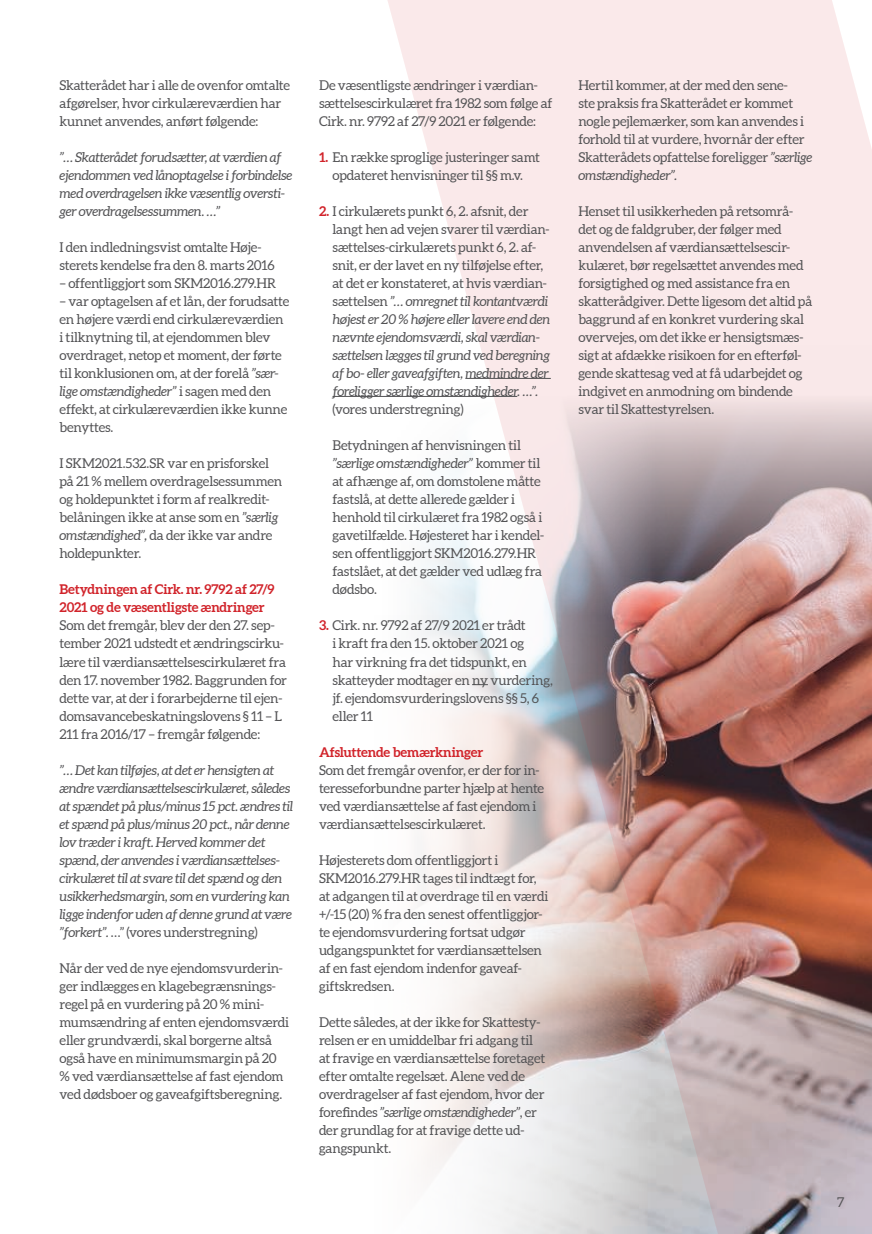
<style>
.page{position:relative;width:872px;height:1234px;background:#fff}
.page>*{position:absolute;margin:0;border:0;box-sizing:border-box;transform-origin:0 0}
.t1{font:13.5px/18px "Aleo";letter-spacing:-.015em;color:#535355}
.t2{font:italic 13.5px/18px "Aleo";letter-spacing:-.02em;color:#535355}
.t3{font:700 13.5px/18px "Aleo";letter-spacing:-.01em;color:#d1232a}
.s1{font-style:italic}
.s2{font-style:normal}
.s3{font-weight:700;color:#d1232a}
.s4{font-weight:700;font-style:normal;color:#d1232a}
</style>
<div class="page">
<img style="left:383px;top:0;width:489px;height:1233px">
<hr style="left:465px;top:378px;width:86px;height:1px;background:#535355">
<hr style="left:332px;top:396px;width:185px;height:1px;background:#535355">
<svg style="left:472px;top:684px;width:16px;height:1px"></svg>
<p class="t1" style="left:60px;top:77px;width:232px">Skatterådet har i alle de ovenfor omtalte afgørelser, hvor cirkulæreværdien har kunnet anvendes, anført følgende:</p>
<p class="t2" style="left:60px;top:149px;width:234px">”… Skatterådet forudsætter, at værdien af ejendommen ved lånoptagelse i forbindelse med overdragelsen ikke væsentlig oversti&shy;ger overdragelsessummen. …”</p>
<p class="t1" style="left:60px;top:239px;width:217px">I den indledningsvist omtalte Høje&shy;sterets kendelse fra den 8. marts 2016</p>
<p class="t1" style="left:60px;top:275px;width:218px">– offentliggjort som SKM2016.279.HR</p>
<p class="t1" style="left:60px;top:293px;width:231px">– var optagelsen af et lån, der forudsatte en højere værdi end cirkulæreværdien i tilknytning til, at ejendommen blev overdraget, netop et moment, der førte til konklusionen om, at der forelå <span class="s1">”sær&shy;lige omstændigheder”</span> i sagen med den effekt, at cirkulæreværdien ikke kunne benyttes.</p>
<p class="t1" style="left:60px;top:455px;width:224px">I SKM2021.532.SR var en prisforskel på 21 % mellem overdragelsessummen og holdepunktet i form af realkredit&shy;belåningen ikke at anse som en <span class="s1">”særlig omstændighed”,</span> da der ikke var andre holdepunkter.</p>
<p class="t3" style="left:60px;top:581px;width:217px">Betydningen af Cirk. nr. 9792 af 27/9<br>2021 og de væsentligste ændringer</p>
<p class="t1" style="left:60px;top:617px;width:229px">Som det fremgår, blev der den 27. sep&shy;tember 2021 udstedt et ændringscirku&shy;lære til værdiansættelsescirkulæret fra den 17. november 1982. Baggrunden for dette var, at der i forarbejderne til ejen&shy;domsavancebeskatningslovens § 11 – L 211 fra 2016/17 – fremgår følgende:</p>
<p class="t2" style="left:60px;top:761px;width:235px">”… Det kan tilføjes, at det er hensigten at ændre værdiansættelsescirkulæret, således at spændet på plus/minus 15 pct. ændres til et spænd på plus/minus 20 pct., når denne lov træder i kraft. Herved kommer det spænd, der anvendes i værdiansættelses&shy;cirkulæret til at svare til det spænd og den usikkerhedsmargin, som en vurdering kan ligge indenfor uden af denne grund at være ”forkert”. <span class="s2">…” (vores understregning)</span></p>
<p class="t1" style="left:60px;top:959px;width:231px">Når der ved de nye ejendomsvurderin&shy;ger indlægges en klagebegrænsnings&shy;regel på en vurdering på 20 % mini&shy;mumsændring af enten ejendomsværdi eller grundværdi, skal borgerne altså også have en minimumsmargin på 20 % ved værdiansættelse af fast ejendom ved dødsboer og gaveafgiftsberegning.</p>
<p class="t1" style="left:319px;top:77px;width:235px">De væsentligste ændringer i værdian&shy;sættelsescirkulæret fra 1982 som følge af<br>Cirk. nr. 9792 af 27/9 2021 er følgende:</p>
<p class="t1" style="left:319px;top:149px;width:222px;text-align:center"><span class="s3">1.</span> En række sproglige justeringer samt opdateret henvisninger til §§ m.v.</p>
<p class="t2" style="left:332px;top:203px;width:219px;text-indent:-14px"><span class="s4">2.</span> <span class="s2">I cirkulærets punkt 6, 2. afsnit, der langt hen ad vejen svarer til værdian&shy;sættelses-cirkulærets punkt 6, 2. af&shy;snit, er der lavet en ny tilføjelse efter, at det er konstateret, at hvis værdian&shy;sættelsen</span> ”… omregnet til kontantværdi højest er 20 % højere eller lavere end den nævnte ejendomsværdi, skal værdian&shy;sættelsen lægges til grund ved beregning af bo- eller gaveafgiften, medmindre der foreligger særlige omstændigheder. …”.</p>
<p class="t1" style="left:332px;top:401px;width:133px">(vores understregning)</p>
<p class="t1" style="left:332px;top:437px;width:213px">Betydningen af henvisningen til <span class="s1">”særlige omstændigheder”</span> kommer til at afhænge af, om domstolene måtte fastslå, at dette allerede gælder i henhold til cirkulæret fra 1982 også i gavetilfælde. Højesteret har i kendel&shy;sen offentliggjort SKM2016.279.HR fastslået, at det gælder ved udlæg fra dødsbo.</p>
<p class="t1" style="left:332px;top:617px;width:222px;text-indent:-14px"><span class="s3">3.</span> Cirk. nr. 9792 af 27/9 2021 er trådt<br>i kraft fra den 15. oktober 2021 og<br>har virkning fra det tidspunkt, en skatteyder modtager en ny vurdering, jf. ejendomsvurderingslovens §§ 5, 6 eller 11</p>
<p class="t3" style="left:319px;top:743px;width:166px">Afsluttende bemærkninger</p>
<p class="t1" style="left:319px;top:761px;width:227px">Som det fremgår ovenfor, er der for in&shy;teresseforbundne parter hjælp at hente ved værdiansættelse af fast ejendom i værdiansættelsescirkulæret.</p>
<p class="t1" style="left:319px;top:851px;width:231px">Højesterets dom offentliggjort i SKM2016.279.HR tages til indtægt for, at adgangen til at overdrage til en værdi +/-15 (20) % fra den senest offentliggjor&shy;te ejendomsvurdering fortsat udgør udgangspunktet for værdiansættelsen af en fast ejendom indenfor gaveaf&shy;giftskredsen.</p>
<p class="t1" style="left:319px;top:1013px;width:228px">Dette således, at der ikke for Skattesty&shy;relsen er en umiddelbar fri adgang til at fravige en værdiansættelse foretaget efter omtalte regelsæt. Alene ved de overdragelser af fast ejendom, hvor der forefindes <span class="s1">”særlige omstændigheder”</span>, er der grundlag for at fravige dette ud&shy;gangspunkt.</p>
<p class="t1" style="left:578px;top:77px;width:235px">Hertil kommer, at der med den sene-<br>ste praksis fra Skatterådet er kommet nogle pejlemærker, som kan anvendes i forhold til at vurdere, hvornår der efter Skatterådets opfattelse foreligger <span class="s1">”særlige omstændigheder”.</span></p>
<p class="t1" style="left:578px;top:203px;width:235px">Henset til usikkerheden på retsområ&shy;det og de faldgruber, der følger med anvendelsen af værdiansættelsescir&shy;kulæret, bør regelsættet anvendes med forsigtighed og med assistance fra en skatterådgiver. Dette ligesom det altid på baggrund af en konkret vurdering skal overvejes, om det ikke er hensigtsmæs&shy;sigt at afdække risikoen for en efterføl&shy;gende skattesag ved at få udarbejdet og indgivet en anmodning om bindende svar til Skattestyrelsen.</p>
<p class="t1" style="left:837px;top:1193px;width:9px">7</p>
</div>
